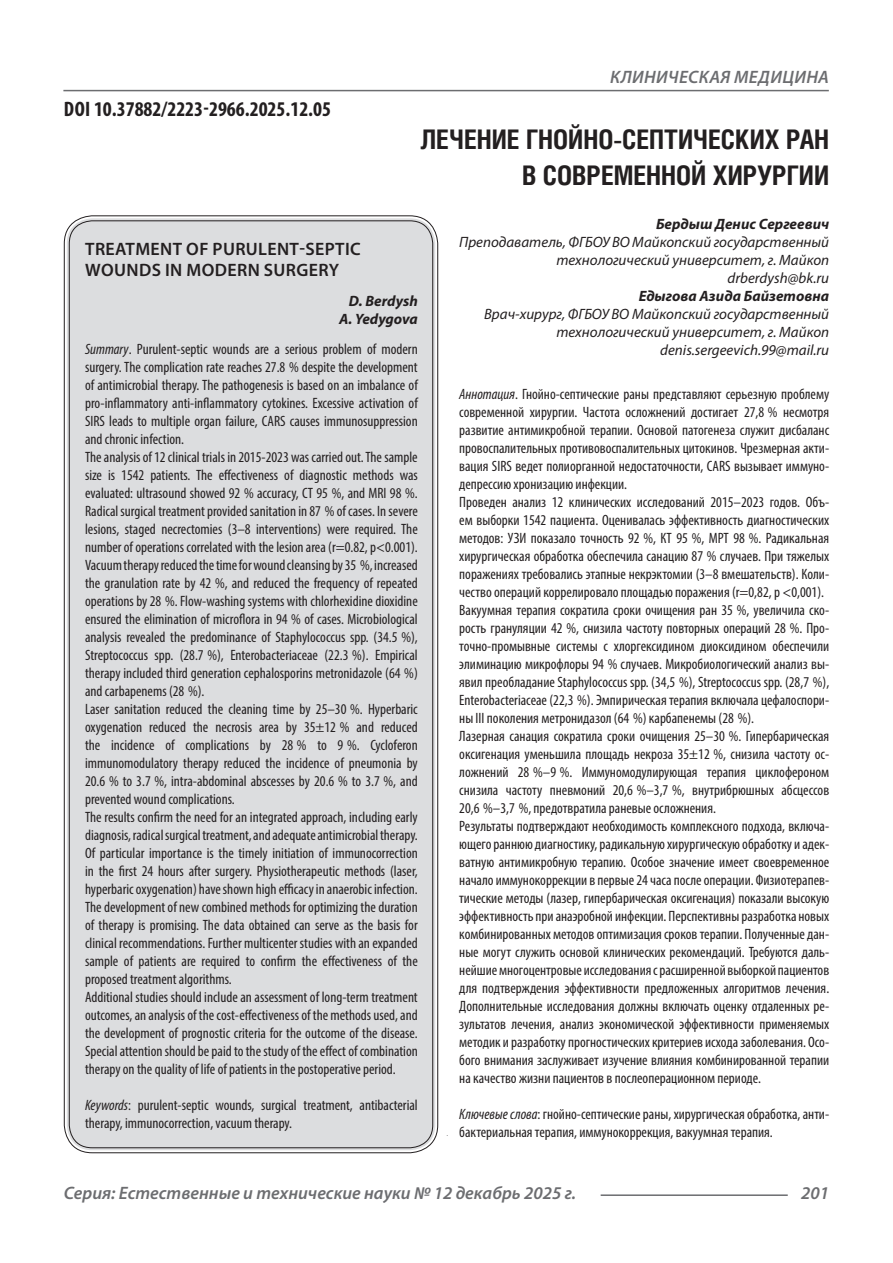
<style>
.page{position:relative;width:893px;height:1263px;background:#fff}
.page>*{position:absolute;margin:0;border:0;box-sizing:border-box;transform-origin:0 0}
.t1{font:700 27px/36px "Helios Cond C";color:#231f20;text-align:right}
.t2{font:700 condensed 21px "Myriad Pro";color:#231f20}
.t3{font:italic 600 18px "Myriad Pro";color:#6c6d70}
.t4{font:600 18px/21.6px "Myriad Pro";letter-spacing:.02em;color:#231f20}
.t5{font:italic 600 18px "Myriad Pro";letter-spacing:.02em;color:#6c6d70}
.t6{font:condensed 15px/18px "Myriad Pro";color:#231f20}
.t7{font:italic 15px/18px "Myriad Pro";color:#231f20;text-align:right}
.t8{font:italic 700 15px/18px "Myriad Pro";color:#231f20;text-align:right}
.s1{font-style:italic}
</style>
<div class="page">
<hr style="left:63px;top:90px;width:766px;height:1px;background:#6c6d70">
<hr style="left:601px;top:1194px;width:187px;height:2px;background:#6c6d70">
<div style="left:67px;top:218px;width:368px;height:932px;background:#dcdddf;border-radius:26px"></div>
<p class="t5" style="left:610px;top:66px;width:220px">Клиническая медицина</p>
<h1 class="t1" style="left:420px;top:121px;width:410px">Лечение гнойно-септических ран в современной хирургии</h1>
<p class="t8" style="left:656px;top:214px;width:175px">Бердыш Денис Сергеевич</p>
<p class="t7" style="left:459px;top:232px;width:371px">Преподаватель, ФГБОУ ВО Майкопский государственный технологический университет, г. Майкоп drberdysh@bk.ru</p>
<p class="t8" style="left:639px;top:286px;width:192px">Едыгова Азида Байзетовна</p>
<p class="t7" style="left:484px;top:304px;width:347px">Врач-хирург, ФГБОУ ВО Майкопский государственный технологический университет, г. Майкоп denis.sergeevich.99@mail.ru</p>
<p class="t6" style="left:459px;top:385px;width:371px"><span class="s1">Аннотация</span>. Гнойно-септические раны представляют серьезную проблему современной хирургии. Частота осложнений достигает 27,8 % несмотря развитие антимикробной терапии. Основой патогенеза служит дисбаланс провоспалительных противовоспалительных цитокинов. Чрезмерная акти&shy;вация SIRS ведет полиорганной недостаточности, CARS вызывает иммуно&shy;депрессию хронизацию инфекции.<br>Проведен анализ 12 клинических исследований 2015–2023 годов. Объ&shy;ем выборки 1542 пациента. Оценивалась эффективность диагностических методов: УЗИ показало точность 92 %, КТ 95 %, МРТ 98 %. Радикальная хирургическая обработка обеспечила санацию 87 % случаев. При тяжелых поражениях требовались этапные некрэктомии (3–8 вмешательств). Коли&shy;чество операций коррелировало площадью поражения (r=0,82, p &lt;0,001).<br>Вакуумная терапия сократила сроки очищения ран 35 %, увеличила ско&shy;рость грануляции 42 %, снизила частоту повторных операций 28 %. Про&shy;точно-промывные системы с хлоргексидином диоксидином обеспечили элиминацию микрофлоры 94 % случаев. Микробиологический анализ вы&shy;явил преобладание Staphylococcus spp. (34,5 %), Streptococcus spp. (28,7 %), Enterobacteriaceae (22,3 %). Эмпирическая терапия включала цефалоспори&shy;ны III поколения метронидазол (64 %) карбапенемы (28 %).<br>Лазерная санация сократила сроки очищения 25–30 %. Гипербарическая оксигенация уменьшила площадь некроза 35±12 %, снизила частоту ос&shy;ложнений 28 %–9 %. Иммуномодулирующая терапия циклофероном снизила частоту пневмоний 20,6 %–3,7 %, внутрибрюшных абсцессов 20,6 %–3,7 %, предотвратила раневые осложнения.<br>Результаты подтверждают необходимость комплексного подхода, включа&shy;ющего раннюю диагностику, радикальную хирургическую обработку и адек&shy;ватную антимикробную терапию. Особое значение имеет своевременное начало иммунокоррекции в первые 24 часа после операции. Физиотерапев&shy;тические методы (лазер, гипербарическая оксигенация) показали высокую эффективность при анаэробной инфекции. Перспективны разработка новых комбинированных методов оптимизация сроков терапии. Полученные дан&shy;ные могут служить основой клинических рекомендаций. Требуются даль&shy;нейшие многоцентровые исследования с расширенной выборкой пациентов для подтверждения эффективности предложенных алгоритмов лечения.<br>Дополнительные исследования должны включать оценку отдаленных ре&shy;зультатов лечения, анализ экономической эффективности применяемых методик и разработку прогностических критериев исхода заболевания. Осо&shy;бого внимания заслуживает изучение влияния комбинированной терапии на качество жизни пациентов в послеоперационном периоде.</p>
<p class="t6" style="left:459px;top:1105px;width:371px"><span class="s1">Ключевые слова</span>: гнойно-септические раны, хирургическая обработка, анти&shy;бактериальная терапия, иммунокоррекция, вакуумная терапия.</p>
<h2 class="t2" style="left:64px;top:96px;width:269px">DOI 10.37882/2223-2966.2025.12.05</h2>
<p class="t4" style="left:85px;top:237px;width:277px">TREATMENT OF PURULENT-SEPTIC<br>WOUNDS IN MODERN SURGERY</p>
<p class="t8" style="left:339px;top:292px;width:80px">D. Berdysh<br>A. Yedygova</p>
<p class="t6" style="left:85px;top:340px;width:334px"><span class="s1">Summary</span>. Purulent-septic wounds are a serious problem of modern surgery. The complication rate reaches 27.8 % despite the development of antimicrobial therapy. The pathogenesis is based on an imbalance of pro-inflammatory anti-inflammatory cytokines. Excessive activation of SIRS leads to multiple organ failure, CARS causes immunosuppression and chronic infection.<br>The analysis of 12 clinical trials in 2015-2023 was carried out. The sample size is 1542 patients. The effectiveness of diagnostic methods was evaluated: ultrasound showed 92 % accuracy, CT 95 %, and MRI 98 %.<br>Radical surgical treatment provided sanitation in 87 % of cases. In severe lesions, staged necrectomies (3–8 interventions) were required. The number of operations correlated with the lesion area (r=0.82, p&lt;0.001).<br>Vacuum therapy reduced the time for wound cleansing by 35 %, increased the granulation rate by 42 %, and reduced the frequency of repeated operations by 28 %. Flow-washing systems with chlorhexidine dioxidine ensured the elimination of microflora in 94 % of cases. Microbiological analysis revealed the predominance of Staphylococcus spp. (34.5 %), Streptococcus spp. (28.7 %), Enterobacteriaceae (22.3 %). Empirical therapy included third generation cephalosporins metronidazole (64 %) and carbapenems (28 %).<br>Laser sanitation reduced the cleaning time by 25–30 %. Hyperbaric oxygenation reduced the necrosis area by 35±12 % and reduced the incidence of complications by 28 % to 9 %. Cycloferon immunomodulatory therapy reduced the incidence of pneumonia by 20.6 % to 3.7 %, intra-abdominal abscesses by 20.6 % to 3.7 %, and prevented wound complications.<br>The results confirm the need for an integrated approach, including early diagnosis, radical surgical treatment, and adequate antimicrobial therapy.<br>Of particular importance is the timely initiation of immunocorrection in the first 24 hours after surgery. Physiotherapeutic methods (laser, hyperbaric oxygenation) have shown high efficacy in anaerobic infection.<br>The development of new combined methods for optimizing the duration of therapy is promising. The data obtained can serve as the basis for clinical recommendations. Further multicenter studies with an expanded sample of patients are required to confirm the effectiveness of the proposed treatment algorithms.<br>Additional studies should include an assessment of long-term treatment outcomes, an analysis of the cost-effectiveness of the methods used, and the development of prognostic criteria for the outcome of the disease.<br>Special attention should be paid to the study of the effect of combination therapy on the quality of life of patients in the postoperative period.</p>
<p class="t6" style="left:85px;top:1096px;width:334px"><span class="s1">Keywords</span>: purulent-septic wounds, surgical treatment, antibacterial therapy, immunocorrection, vacuum therapy.</p>
<p class="t3" style="left:64px;top:1182px;width:514px">Серия: Естественные и технические науки № 12 декабрь 2025 г.</p>
<p class="t3" style="left:801px;top:1182px;width:30px">201</p>
</div>
